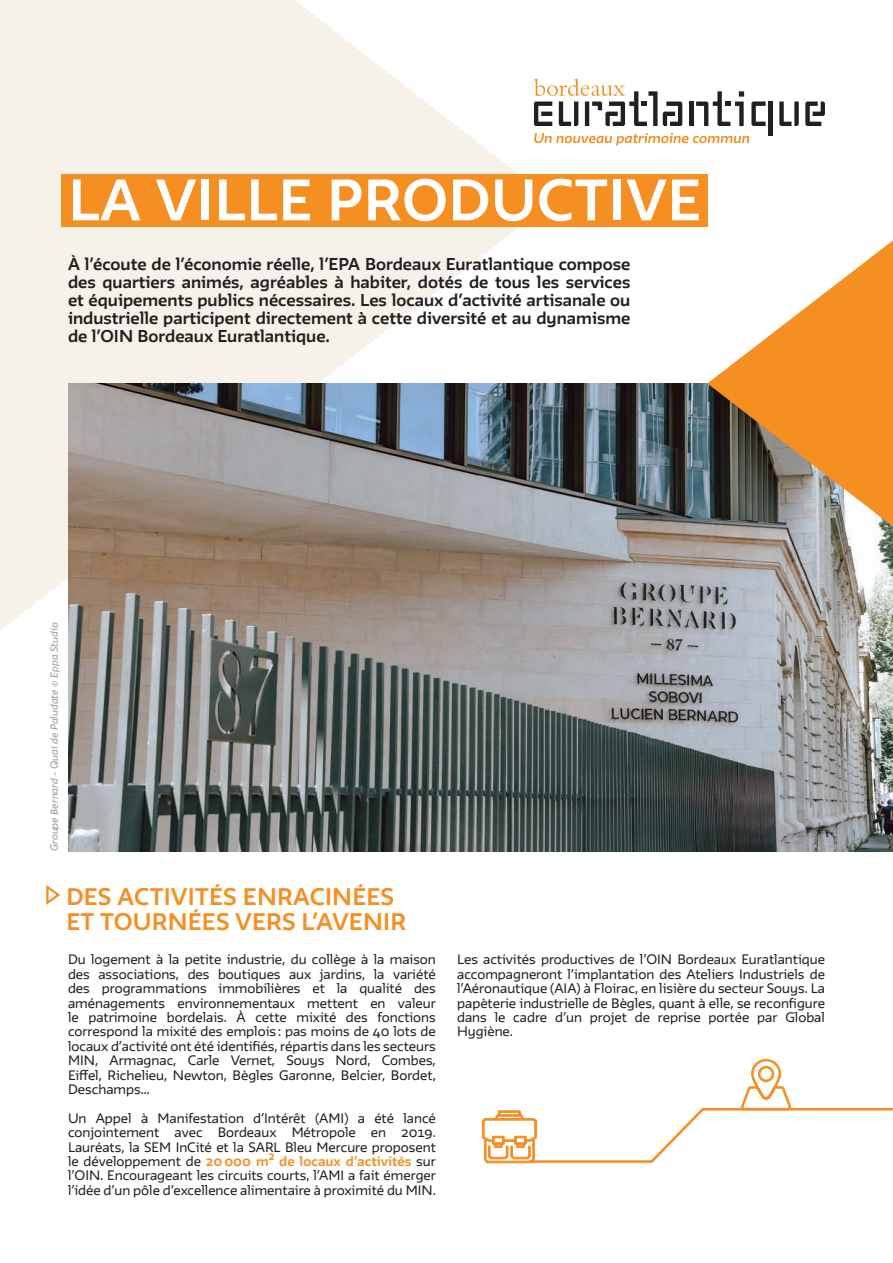
<style>
.page{position:relative;width:893px;height:1263px;background:#fff}
.page>*{position:absolute;margin:0;border:0;box-sizing:border-box;transform-origin:0 0}
.t1{font:700 51px "Irma Text Std";letter-spacing:.01em;color:#fff}
.t2{font:700 21px/25.2px "Irma Text Std";letter-spacing:.01em;color:#f68f22}
.t3{font:700 15px/18px "Irma Text Std";color:#231f20;text-align:justify}
.t4{font:12px/14.4px "Irma Text Std";color:#231f20;text-align:justify}
.t5{font:italic 9px "Irma Text Std";color:#939598}
.s1{font-weight:700;color:#f68f22}
</style>
<div class="page">
<svg style="left:0;top:0;width:538px;height:631px;fill:#f6f2ea"></svg>
<img style="left:68px;top:383px;width:825px;height:468px">
<svg style="left:707px;top:240px;width:186px;height:286px;fill:#f68f22"></svg>
<svg style="left:779px;top:102px;width:20px;height:24px"></svg>
<hr style="left:689px;top:102px;width:4px;height:24px;background:#231f20">
<svg style="left:696px;top:91px;width:48px;height:35px"></svg>
<svg style="left:751px;top:101px;width:15px;height:25px"></svg>
<div style="left:768px;top:101px;width:5px;height:35px;background:#231f20"></div>
<svg style="left:663px;top:102px;width:19px;height:24px"></svg>
<svg style="left:805px;top:102px;width:20px;height:24px"></svg>
<svg style="left:534px;top:79px;width:123px;height:47px"></svg>
<svg style="left:534px;top:133px;width:215px;height:12px"></svg>
<svg style="left:46px;top:885px;width:15px;height:20px"></svg>
<svg style="left:481px;top:1058px;width:412px;height:106px"></svg>
<div style="left:61px;top:174px;width:646px;height:53px;background:#f68f22"></div>
<p class="t1" style="left:68px;top:166px;width:634px">LA VILLE PRODUCTIVE</p>
<p class="t3" style="left:68px;top:254px;width:564px">À l’écoute de l’économie réelle, l’EPA Bordeaux Euratlantique compose des quartiers animés, agréables à habiter, dotés de tous les services et équipements publics nécessaires. Les locaux d’activité artisanale ou industrielle participent directement à cette diversité et au dynamisme de l’OIN Bordeaux Euratlantique.</p>
<p class="t5" style="left:48px;top:851px;width:230px;rotate:-90deg">Groupe Bernard - Quai de Paludate © Eppa Studio</p>
<p class="t2" style="left:66px;top:883px;width:341px">DES ACTIVITÉS ENRACINÉES<br>ET TOURNÉES VERS L’AVENIR</p>
<p class="t4" style="left:68px;top:952px;width:369px">Du logement à la petite industrie, du collège à la maison des associations, des boutiques aux jardins, la variété des programmations immobilières et la qualité des aménagements environnementaux mettent en valeur le patrimoine bordelais. À cette mixité des fonctions correspond la mixité des emplois : pas moins de 40 lots de locaux d’activité ont été identifiés, répartis dans les secteurs MIN, Armagnac, Carle Vernet, Souys Nord, Combes, Eiffel, Richelieu, Newton, Bègles Garonne, Belcier, Bordet, Deschamps…</p>
<p class="t4" style="left:68px;top:1110px;width:369px">Un Appel à Manifestation d’Intérêt (AMI) a été lancé conjointement</p>
<p class="t4" style="left:174px;top:1125px;width:30px">avec</p>
<p class="t4" style="left:218px;top:1125px;width:60px">Bordeaux</p>
<p class="t4" style="left:292px;top:1125px;width:66px">Métropole</p>
<p class="t4" style="left:371px;top:1125px;width:17px">en</p>
<p class="t4" style="left:68px;top:1125px;width:369px;text-indent:333px">2019.<br>Lauréats, la SEM InCité et la SARL Bleu Mercure proposent le développement de <span class="s1">20 000 m² de locaux d’activités</span> sur l’OIN. Encourageant les circuits courts, l’AMI a fait émerger l’idée d’un pôle d’excellence alimentaire à proximité du MIN.</p>
<p class="t4" style="left:457px;top:952px;width:369px">Les activités productives de l’OIN Bordeaux Euratlantique accompagneront l’implantation des Ateliers Industriels de l’Aéronautique (AIA) à Floirac, en lisière du secteur Souys. La papèterie industrielle de Bègles, quant à elle, se reconfigure dans le cadre d’un projet de reprise portée par Global Hygiène.</p>
</div>
